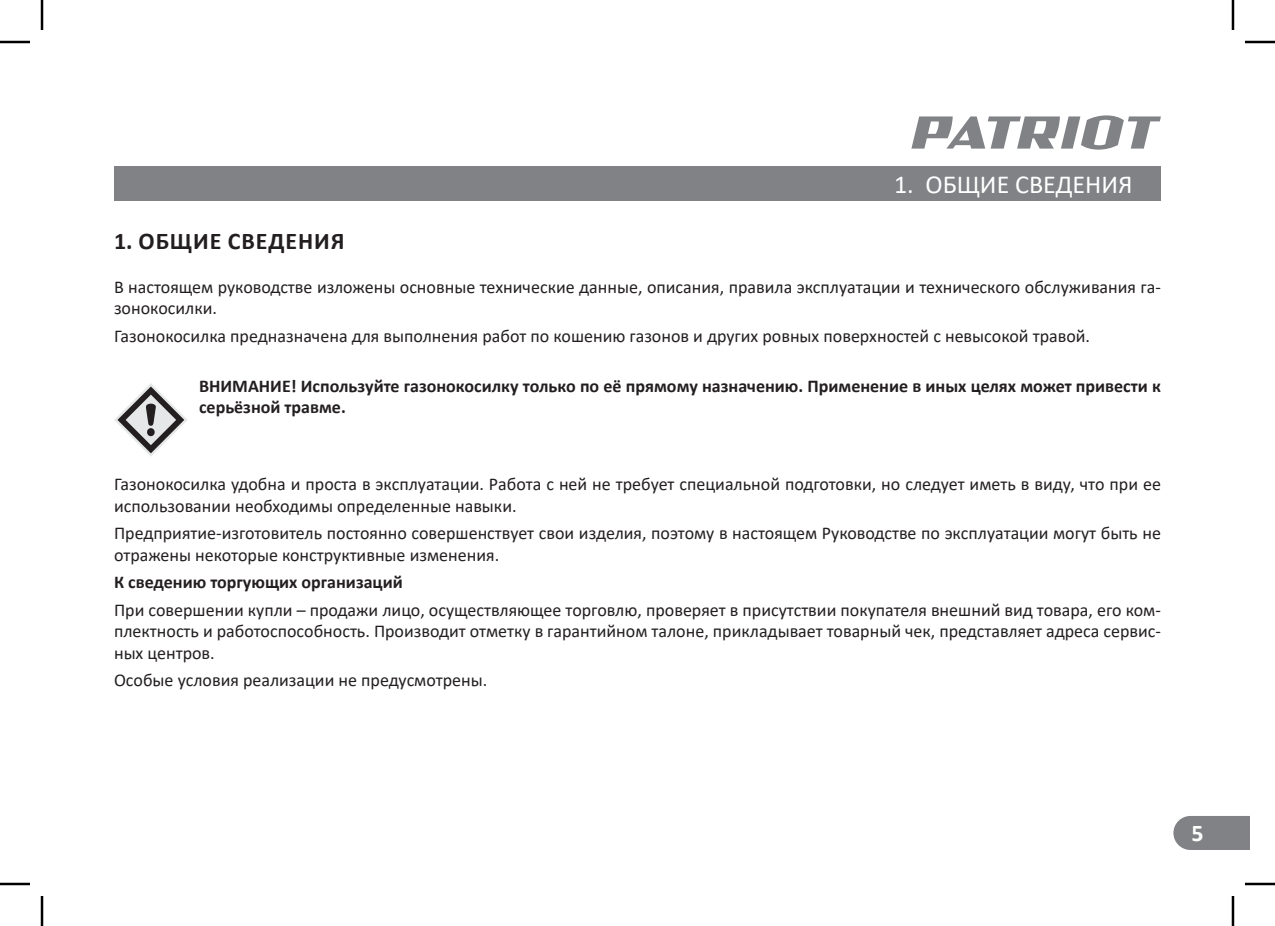
<style>
.page{position:relative;width:1275px;height:926px;background:#fff}
.page>*{position:absolute;margin:0;border:0;box-sizing:border-box;transform-origin:0 0}
.t1{font:26px "Calibri";color:#fff}
.t2{font:700 24px "Calibri";letter-spacing:.04em;color:#231f20}
.t3{font:700 24px "Calibri";color:#fff}
.t4{font:18px/21.6px "Calibri";color:#231f20}
.t5{font:700 18px/21.6px "Calibri";color:#231f20}
</style>
<div class="page">
<svg style="left:911px;top:115px;width:250px;height:35px"></svg>
<div style="left:114px;top:166px;width:1047px;height:34px;background:#808285"></div>
<div style="left:1173px;top:816px;width:77px;height:34px;background:#808285"></div>
<svg style="left:114px;top:383px;width:73px;height:73px"></svg>
<hr style="left:0;top:41px;width:30px;height:2px;background:#000">
<hr style="left:1245px;top:41px;width:30px;height:2px;background:#000">
<hr style="left:0;top:883px;width:30px;height:2px;background:#000">
<hr style="left:1245px;top:883px;width:30px;height:2px;background:#000">
<hr style="left:41px;top:0;width:2px;height:30px;background:#000">
<hr style="left:41px;top:896px;width:2px;height:30px;background:#000">
<hr style="left:1231px;top:0;width:3px;height:30px;background:#000">
<hr style="left:1231px;top:896px;width:3px;height:30px;background:#000">
<h1 class="t1" style="left:894px;top:166px;width:240px">1. ОБЩИЕ СВЕДЕНИЯ</h1>
<h2 class="t2" style="left:114px;top:224px;width:232px">1. ОБЩИЕ СВЕДЕНИЯ</h2>
<p class="t4" style="left:114px;top:276px;width:1048px">В настоящем руководстве изложены основные технические данные, описания, правила эксплуатации и технического обслуживания га&shy;зонокосилки.</p>
<p class="t4" style="left:114px;top:324px;width:977px">Газонокосилка предназначена для выполнения работ по кошению газонов и других ровных поверхностей с невысокой травой.</p>
<p class="t5" style="left:199px;top:375px;width:963px">ВНИМАНИЕ! Используйте газонокосилку только по её прямому назначению. Применение в иных целях может привести к серьёзной травме.</p>
<p class="t4" style="left:114px;top:473px;width:1048px">Газонокосилка удобна и проста в эксплуатации. Работа с ней не требует специальной подготовки, но следует иметь в виду, что при ее использовании необходимы определенные навыки.</p>
<p class="t4" style="left:114px;top:522px;width:1048px">Предприятие-изготовитель постоянно совершенствует свои изделия, поэтому в настоящем Руководстве по эксплуатации могут быть не отражены некоторые конструктивные изменения.</p>
<p class="t5" style="left:114px;top:571px;width:290px">К сведению торгующих организаций</p>
<p class="t4" style="left:114px;top:598px;width:1048px;text-align:justify">При совершении купли – продажи лицо, осуществляющее торговлю, проверяет в присутствии покупателя внешний вид товара, его ком&shy;плектность и работоспособность. Производит отметку в гарантийном талоне, прикладывает товарный чек, представляет адреса сервис&shy;ных центров.</p>
<p class="t4" style="left:114px;top:669px;width:375px">Особые условия реализации не предусмотрены.</p>
<h2 class="t3" style="left:1191px;top:825px;width:14px">5</h2>
</div>
